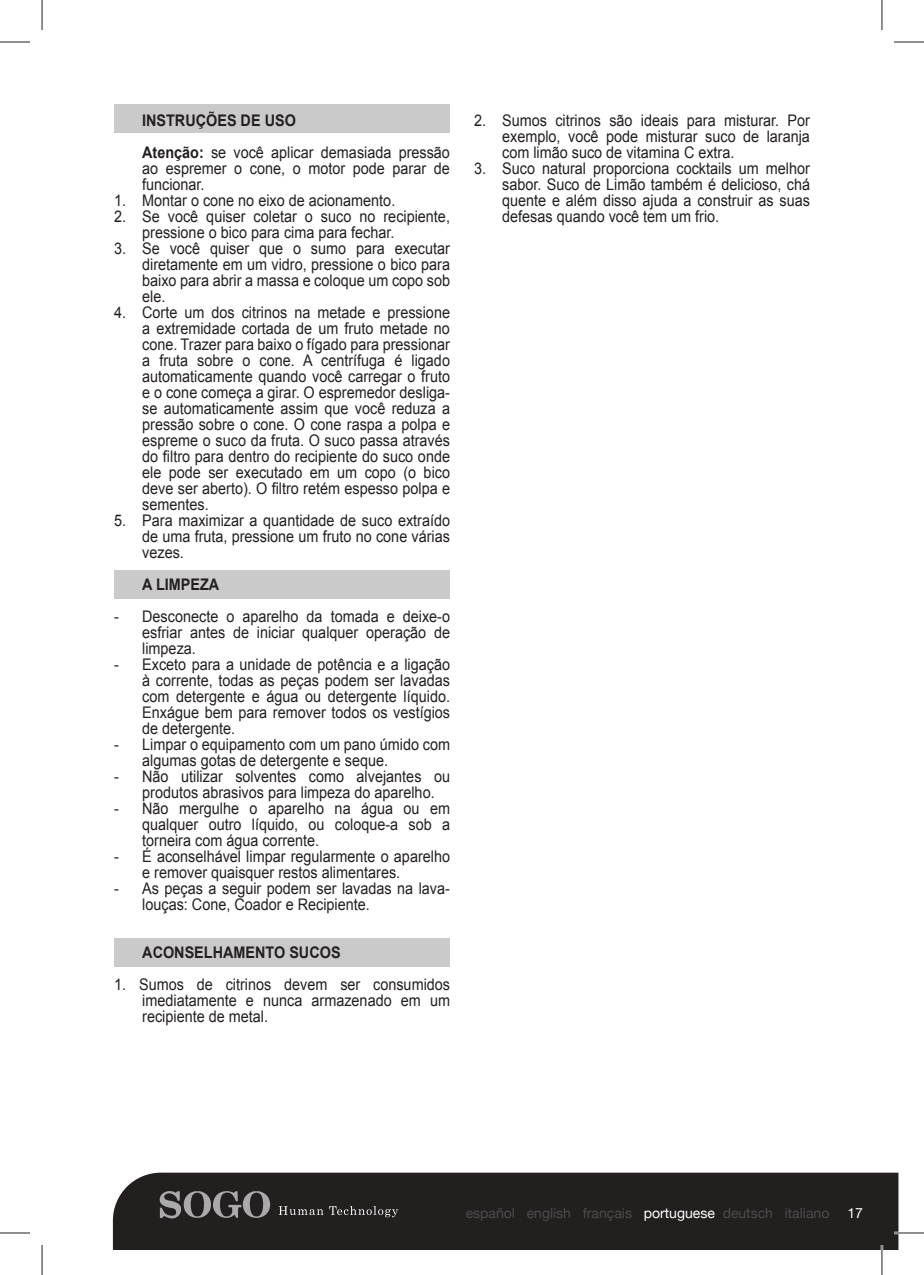
<style>
.page{position:relative;width:924px;height:1275px;background:#fff}
.page>*{position:absolute;margin:0;border:0;box-sizing:border-box;transform-origin:0 0}
.t1{font:16px/16px "Arial";color:#241f1f;text-align:justify;scale:.9 1}
.t2{font:700 16px "Arial";color:#241f1f;scale:.9 1}
.t3{font:14px "Helvetica Neue";color:#4e4b4c}
.t4{font:14px "Helvetica Neue";color:#fff}
.s1{font-weight:700}
.s2{color:#fff}
</style>
<div class="page">
<div style="left:113px;top:1172px;width:785px;height:78px;background:#241f1f"></div>
<svg style="left:159px;top:1189px;width:111px;height:29px"></svg>
<svg style="left:278px;top:1206px;width:120px;height:11px"></svg>
<div style="left:114px;top:105px;width:336px;height:28px;background:#cbcacb"></div>
<div style="left:114px;top:570px;width:336px;height:29px;background:#cbcacb"></div>
<div style="left:114px;top:938px;width:336px;height:28px;background:#cbcacb"></div>
<hr style="left:893px;top:1231px;width:30px;height:3px;background:#fff">
<hr style="left:880px;top:1245px;width:2px;height:30px;background:#fff">
<hr style="left:0;top:42px;width:30px;height:1px;background:#241f1f">
<hr style="left:893px;top:42px;width:30px;height:1px;background:#241f1f">
<hr style="left:0;top:1232px;width:30px;height:1px;background:#241f1f">
<hr style="left:893px;top:1232px;width:30px;height:1px;background:#241f1f">
<hr style="left:42px;top:0;width:1px;height:30px;background:#241f1f">
<hr style="left:42px;top:1245px;width:1px;height:30px;background:#241f1f">
<hr style="left:881px;top:0;width:1px;height:30px;background:#241f1f">
<hr style="left:881px;top:1245px;width:1px;height:30px;background:#241f1f">
<p class="t1" style="left:142px;top:104px;width:343px;line-height:32px"><span class="s1">INSTRUÇÕES DE USO<br>Atenção:</span> se você aplicar demasiada pressão</p>
<p class="t1" style="left:142px;top:162px;width:343px">ao espremer o cone, o motor pode parar de funcionar.</p>
<p class="t1" style="left:114px;top:192px;width:314px">1. Montar o cone no eixo de acionamento.</p>
<p class="t1" style="left:142px;top:208px;width:343px;text-indent:-28px">2. Se você quiser coletar o suco no recipiente, pressione o bico para cima para fechar.</p>
<p class="t1" style="left:142px;top:240px;width:343px;text-indent:-28px">3. Se você quiser que o sumo para executar diretamente em um vidro, pressione o bico para baixo para abrir a massa e coloque um copo sob ele.</p>
<p class="t1" style="left:142px;top:304px;width:343px;text-indent:-28px">4. Corte um dos citrinos na metade e pressione a extremidade cortada de um fruto metade no cone. Trazer para baixo o fígado para pressionar a fruta sobre o cone. A centrífuga é ligado automaticamente quando você carregar o fruto e o cone começa a girar. O espremedor desliga&shy;se automaticamente assim que você reduza a pressão sobre o cone. O cone raspa a polpa e espreme o suco da fruta. O suco passa através do filtro para dentro do recipiente do suco onde ele pode ser executado em um copo (o bico deve ser aberto). O filtro retém espesso polpa e sementes.</p>
<p class="t1" style="left:142px;top:512px;width:343px;text-indent:-28px">5. Para maximizar a quantidade de suco extraído de uma fruta, pressione um fruto no cone várias vezes.</p>
<p class="t2" style="left:142px;top:578px;width:87px">A LIMPEZA</p>
<p class="t1" style="left:142px;top:608px;width:343px;text-indent:-28px">- Desconecte o aparelho da tomada e deixe-o esfriar antes de iniciar qualquer operação de limpeza.</p>
<p class="t1" style="left:142px;top:656px;width:343px;text-indent:-28px">- Exceto para a unidade de potência e a ligação à corrente, todas as peças podem ser lavadas com detergente e água ou detergente líquido.<br>Enxágue bem para remover todos os vestígios de detergente.</p>
<p class="t1" style="left:142px;top:736px;width:343px;text-indent:-28px">- Limpar o equipamento com um pano úmido com algumas gotas de detergente e seque.</p>
<p class="t1" style="left:142px;top:768px;width:343px;text-indent:-28px">- Não utilizar solventes como alvejantes ou produtos abrasivos para limpeza do aparelho.</p>
<p class="t1" style="left:142px;top:800px;width:343px;text-indent:-28px">- Não mergulhe o aparelho na água ou em qualquer outro líquido, ou coloque-a sob a torneira com água corrente.</p>
<p class="t1" style="left:142px;top:850px;width:343px;text-indent:-28px">- É aconselhável limpar regularmente o aparelho e remover quaisquer restos alimentares.</p>
<p class="t1" style="left:142px;top:882px;width:343px;text-indent:-28px">- As peças a seguir podem ser lavadas na lava&shy;louças: Cone, Coador e Recipiente.</p>
<p class="t2" style="left:142px;top:946px;width:222px">ACONSELHAMENTO SUCOS</p>
<p class="t1" style="left:142px;top:976px;width:343px;text-indent:-28px">1. Sumos de citrinos devem ser consumidos imediatamente e nunca armazenado em um recipiente de metal.</p>
<p class="t1" style="left:502px;top:112px;width:343px;text-indent:-28px">2. Sumos citrinos são ideais para misturar. Por exemplo, você pode misturar suco de laranja com limão suco de vitamina C extra.</p>
<p class="t1" style="left:502px;top:160px;width:343px;text-indent:-28px">3. Suco natural proporciona cocktails um melhor sabor. Suco de Limão também é delicioso, chá quente e além disso ajuda a construir as suas defesas quando você tem um frio.</p>
<p class="t3" style="left:465px;top:1208px;width:365px">español english français <span class="s2">portuguese</span> deutsch italiano</p>
<p class="t4" style="left:846px;top:1208px;width:17px">17</p>
</div>
